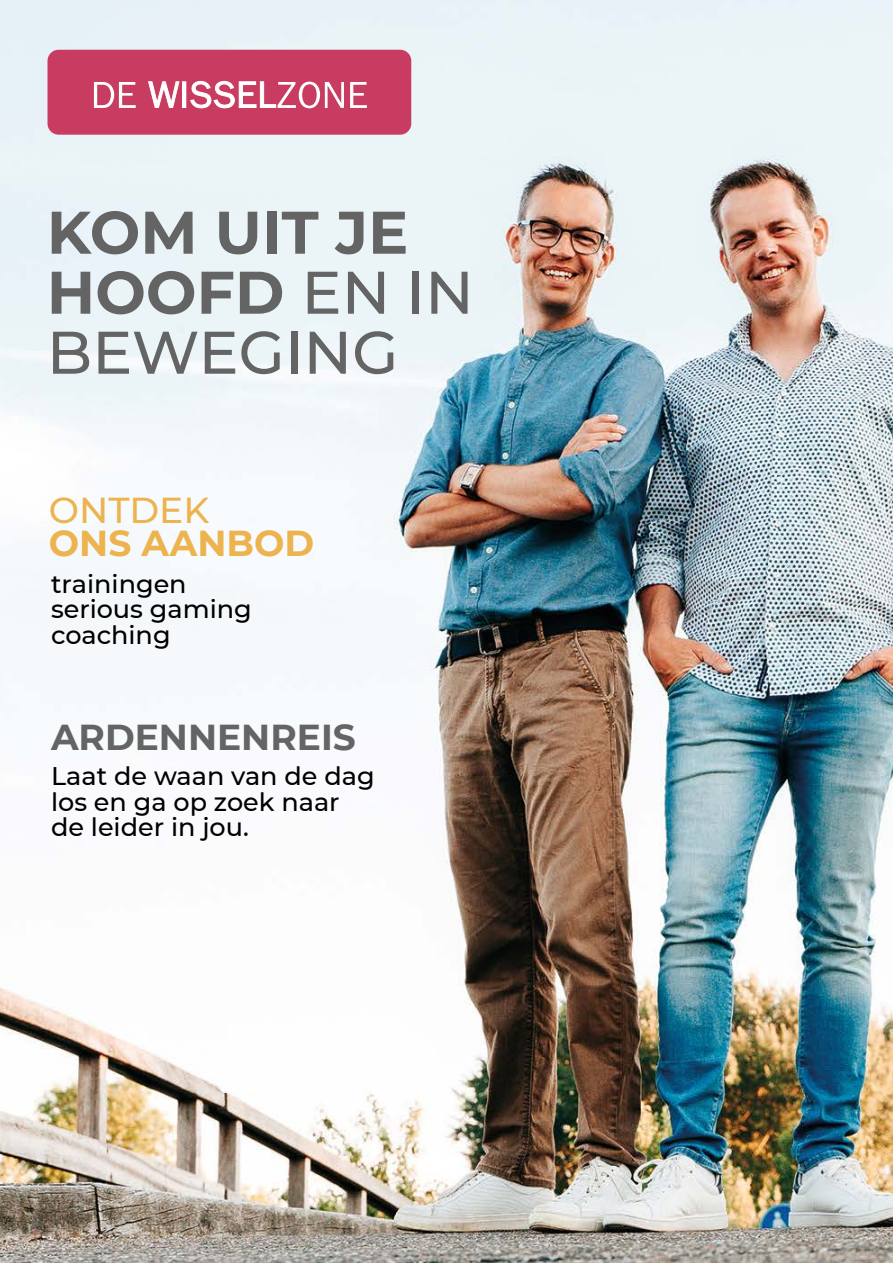
<style>
.page{position:relative;width:893px;height:1263px;background:#fff}
.page>*{position:absolute;margin:0;border:0;box-sizing:border-box;transform-origin:0 0}
.t1{font:700 60px/60px "Montserrat";color:#636463}
.t2{font:700 36px "Montserrat";color:#636463}
.t3{font:700 36px "Montserrat";color:#ecb34f}
.t4{font:500 36px "Montserrat";color:#ecb34f}
.t5{font:500 25.5px/25.5px "Montserrat";color:#000}
.s1{font-weight:500}
</style>
<div class="page">
<img style="left:0;top:0;width:893px;height:1263px">
<div style="left:48px;top:50px;width:363px;height:85px;background:#c93c61;border-radius:11px"></div>
<svg style="left:94px;top:82px;width:42px;height:26px"></svg>
<div style="left:182px;top:81px;width:4px;height:27px;border:1px solid #fff"></div>
<svg style="left:148px;top:81px;width:32px;height:27px"></svg>
<hr style="left:183px;top:82px;width:3px;height:25px;background:#fff">
<svg style="left:190px;top:81px;width:154px;height:28px"></svg>
<svg style="left:350px;top:82px;width:17px;height:26px"></svg>
<p class="t1" style="left:47px;top:199px;width:429px">KOM UIT JE<br>HOOFD <span class="s1">EN IN<br>BEWEGING</span></p>
<p class="t4" style="left:49px;top:485px;width:162px">ONTDEK</p>
<p class="t3" style="left:49px;top:517px;width:267px">ONS AANBOD</p>
<p class="t5" style="left:51px;top:570px;width:137px">trainingen</p>
<p class="t5" style="left:51px;top:596px;width:202px">serious gaming</p>
<p class="t5" style="left:51px;top:621px;width:121px">coaching</p>
<p class="t2" style="left:51px;top:711px;width:306px">ARDENNENREIS</p>
<p class="t5" style="left:51px;top:762px;width:325px">Laat de waan van de dag los en ga op zoek naar de leider in jou.</p>
</div>
